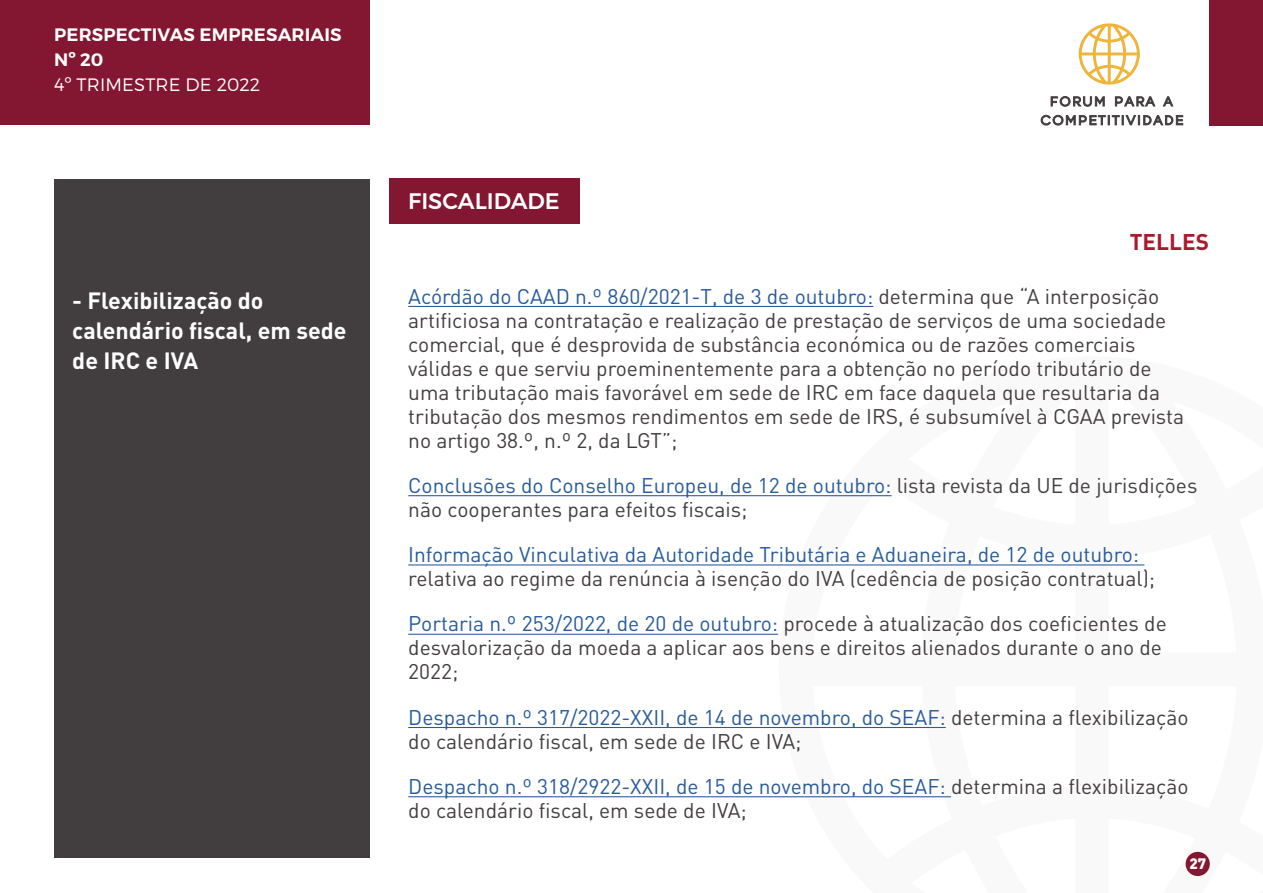
<style>
.page{position:relative;width:1263px;height:893px;background:#fff}
.page>*{position:absolute;margin:0;border:0;box-sizing:border-box;transform-origin:0 0}
.t1{font:700 23.25px/30px "DIN Pro";color:#fff}
.t2{font:500 22.5px "Montserrat";color:#fff}
.t3{font:700 22.5px "DIN Pro";color:#ab192d}
.t4{font:21px/24px "DIN Pro";color:#423e40}
.t5{font:21px "DIN Pro";color:#275b9b}
.t6{font:600 18px/25.2px "Montserrat";letter-spacing:.01em;color:#fff}
.t7{font:300 18px "Montserrat";letter-spacing:.01em;color:#fff}
.t8{font:900 15px "DIN Pro";color:#fff}
.s1{color:#275b9b}
</style>
<div class="page">
<div style="left:54px;top:179px;width:316px;height:678px;background:#423e40"></div>
<div style="left:0;top:0;width:370px;height:125px;background:#831732"></div>
<div style="left:1210px;top:0;width:53px;height:125px;background:#831732"></div>
<svg style="left:1079px;top:23px;width:61px;height:62px"></svg>
<svg style="left:1050px;top:96px;width:55px;height:11px"></svg>
<svg style="left:1115px;top:96px;width:41px;height:11px"></svg>
<svg style="left:1162px;top:96px;width:12px;height:11px"></svg>
<svg style="left:1040px;top:114px;width:143px;height:12px"></svg>
<div style="left:1185px;top:852px;width:25px;height:24px;background:#831832;border-radius:50%"></div>
<div style="left:389px;top:179px;width:190px;height:45px;background:#831732"></div>
<hr style="left:408px;top:306px;width:465px;height:1px;background:#275b9b">
<hr style="left:408px;top:495px;width:483px;height:1px;background:#275b9b">
<hr style="left:408px;top:564px;width:736px;height:1px;background:#275b9b">
<hr style="left:408px;top:634px;width:370px;height:1px;background:#275b9b">
<hr style="left:408px;top:727px;width:538px;height:1px;background:#275b9b">
<hr style="left:408px;top:796px;width:543px;height:1px;background:#275b9b">
<p class="t6" style="left:54px;top:22px;width:289px">PERSPECTIVAS EMPRESARIAIS<br>Nº 20</p>
<p class="t7" style="left:54px;top:74px;width:208px">4º TRIMESTRE DE 2022</p>
<p class="t1" style="left:72px;top:284px;width:276px">- Flexibilização do calendário fiscal, em sede de IRC e IVA</p>
<p class="t2" style="left:408px;top:187px;width:153px">FISCALIDADE</p>
<p class="t3" style="left:1130px;top:227px;width:81px">TELLES</p>
<p class="t4" style="left:408px;top:283px;width:777px"><span class="s1">Acórdão do CAAD n.º 860/2021-T, de 3 de outubro:</span> determina que “A interposição artificiosa na contratação e realização de prestação de serviços de uma sociedade comercial, que é desprovida de substância económica ou de razões comerciais válidas e que serviu proeminentemente para a obtenção no período tributário de uma tributação mais favorável em sede de IRC em face daquela que resultaria da tributação dos mesmos rendimentos em sede de IRS, é subsumível à CGAA prevista no artigo 38.º, n.º 2, da LGT”;</p>
<p class="t4" style="left:408px;top:472px;width:791px"><span class="s1">Conclusões do Conselho Europeu, de 12 de outubro:</span> lista revista da UE de jurisdições não cooperantes para efeitos fiscais;</p>
<p class="t5" style="left:408px;top:540px;width:732px">Informação Vinculativa da Autoridade Tributária e Aduaneira, de 12 de outubro:</p>
<p class="t4" style="left:408px;top:555px;width:760px;line-height:45.3px">relativa ao regime da renúncia à isenção do IVA (cedência de posição contratual);<br><span class="s1">Portaria n.º 253/2022, de 20 de outubro:</span> procede à atualização dos coeficientes de</p>
<p class="t4" style="left:408px;top:635px;width:755px">desvalorização da moeda a aplicar aos bens e direitos alienados durante o ano de<br>2022;</p>
<p class="t4" style="left:408px;top:704px;width:782px"><span class="s1">Despacho n.º 317/2022-XXII, de 14 de novembro, do SEAF:</span> determina a flexibilização do calendário fiscal, em sede de IRC e IVA;</p>
<p class="t4" style="left:408px;top:773px;width:782px"><span class="s1">Despacho n.º 318/2922-XXII, de 15 de novembro, do SEAF:</span> determina a flexibilização do calendário fiscal, em sede de IVA;</p>
<p class="t8" style="left:1189px;top:853px;width:18px">27</p>
</div>
